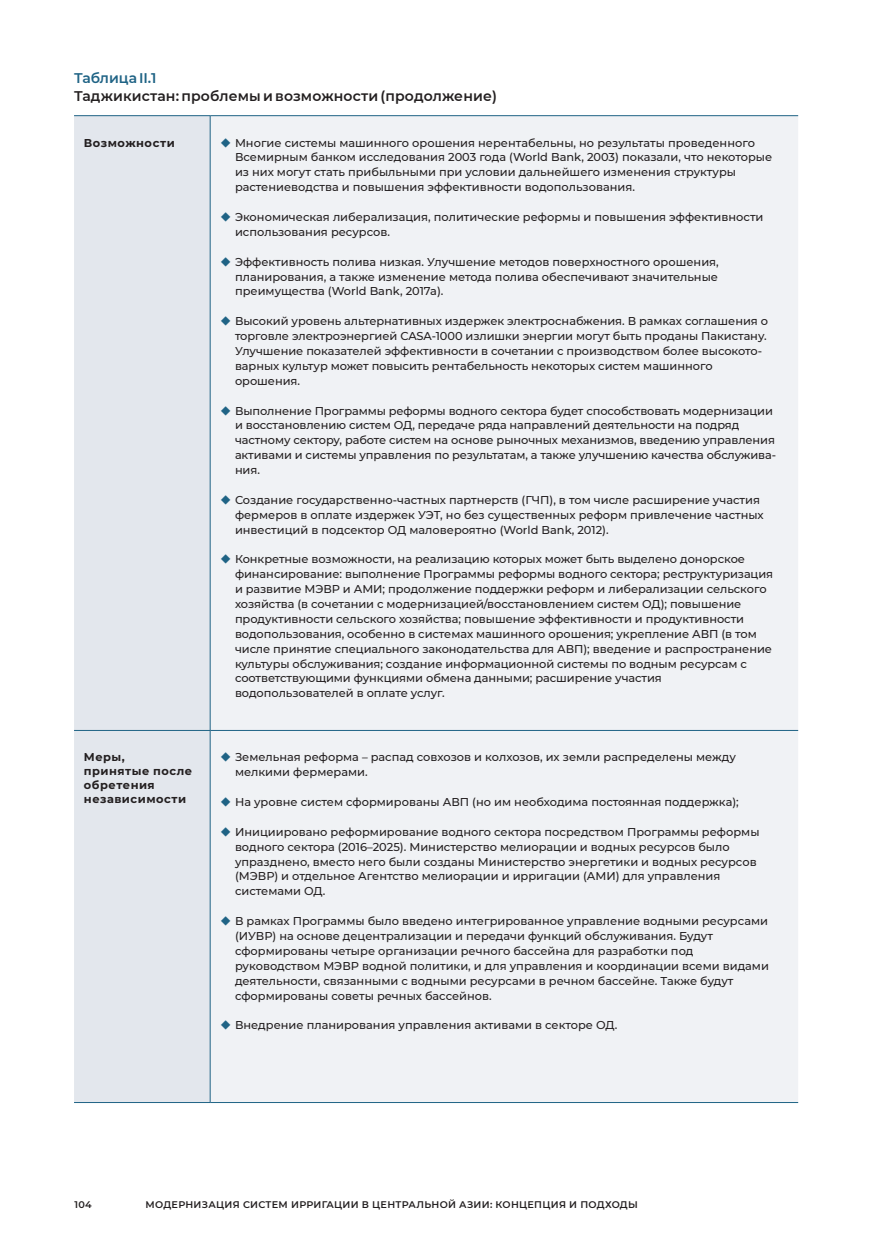
<style>
.page{position:relative;width:874px;height:1241px;background:#fff}
.page>*{position:absolute;margin:0;border:0;box-sizing:border-box;transform-origin:0 0}
.caption_title{font:600 14px "Montserrat";letter-spacing:.01em;color:#231f20}
.caption_number_table{font:600 14px "Montserrat";color:#1f6385}
.t1{font:500 11.38px/14.9px "Montserrat";letter-spacing:-.005em;color:#231f20}
.Table_text{font:700 11.38px/14px "Montserrat";letter-spacing:.045em;color:#231f20}
.t2{font:600 9.62px "Montserrat";letter-spacing:.03em;color:#231f20}
</style>
<div class="page">
<div style="left:74px;top:116px;width:136px;height:985px;background:#e3e7ed"></div>
<div style="left:211px;top:116px;width:586px;height:985px;background:#f0f2f5"></div>
<hr style="left:210px;top:116px;width:1px;height:614px;background:#1f6385">
<hr style="left:74px;top:115px;width:136px;height:1px;background:#1f6385">
<hr style="left:210px;top:115px;width:587px;height:1px;background:#1f6385">
<hr style="left:74px;top:730px;width:136px;height:1px;background:#1f6385">
<hr style="left:210px;top:730px;width:587px;height:1px;background:#1f6385">
<hr style="left:74px;top:1101px;width:136px;height:1px;background:#1f6385">
<hr style="left:210px;top:1101px;width:587px;height:1px;background:#1f6385">
<hr style="left:210px;top:730px;width:1px;height:372px;background:#1f6385">
<svg style="left:221px;top:138px;width:9px;height:9px"></svg>
<svg style="left:221px;top:212px;width:9px;height:9px"></svg>
<svg style="left:221px;top:257px;width:9px;height:9px"></svg>
<svg style="left:221px;top:316px;width:9px;height:9px"></svg>
<svg style="left:221px;top:405px;width:9px;height:10px"></svg>
<svg style="left:221px;top:495px;width:9px;height:9px"></svg>
<svg style="left:221px;top:554px;width:9px;height:10px"></svg>
<svg style="left:221px;top:752px;width:9px;height:9px"></svg>
<svg style="left:221px;top:797px;width:9px;height:9px"></svg>
<svg style="left:221px;top:826px;width:9px;height:10px"></svg>
<svg style="left:221px;top:916px;width:9px;height:9px"></svg>
<svg style="left:221px;top:1020px;width:9px;height:9px"></svg>
<p class="caption_number_table" style="left:74px;top:68px;width:84px">Таблица II.1</p>
<p class="caption_title" style="left:74px;top:86px;width:424px">Таджикистан: проблемы и возможности (продолжение)</p>
<p class="Table_text" style="left:84px;top:135px;width:92px">Возможности</p>
<p class="t1" style="left:235px;top:135px;width:538px">Многие системы машинного орошения нерентабельны, но результаты проведенного Всемирным банком исследования 2003 года (World Bank, 2003) показали, что некоторые из них могут стать прибыльными при условии дальнейшего изменения структуры растениеводства и повышения эффективности водопользования.</p>
<p class="t1" style="left:235px;top:209px;width:529px">Экономическая либерализация, политические реформы и повышения эффективности использования ресурсов.</p>
<p class="t1" style="left:235px;top:254px;width:485px;text-align:justify">Эффективность полива низкая. Улучшение методов поверхностного орошения, планирования, а также изменение метода полива обеспечивают значительные преимущества (World Bank, 2017a).</p>
<p class="t1" style="left:235px;top:313px;width:534px">Высокий уровень альтернативных издержек электроснабжения. В рамках соглашения о торговле электроэнергией CASA-1000 излишки энергии могут быть проданы Пакистану.<br>Улучшение показателей эффективности в сочетании с производством более высокото&shy;варных культур может повысить рентабельность некоторых систем машинного орошения.</p>
<p class="t1" style="left:235px;top:402px;width:542px">Выполнение Программы реформы водного сектора будет способствовать модернизации и восстановлению систем ОД, передаче ряда направлений деятельности на подряд частному сектору, работе систем на основе рыночных механизмов, введению управления активами и системы управления по результатам, а также улучшению качества обслужива&shy;ния.</p>
<p class="t1" style="left:235px;top:492px;width:530px">Создание государственно-частных партнерств (ГЧП), в том числе расширение участия фермеров в оплате издержек УЭТ, но без существенных реформ привлечение частных инвестиций в подсектор ОД маловероятно (World Bank, 2012).</p>
<p class="t1" style="left:235px;top:551px;width:539px">Конкретные возможности, на реализацию которых может быть выделено донорское финансирование: выполнение Программы реформы водного сектора; реструктуризация и развитие МЭВР и АМИ; продолжение поддержки реформ и либерализации сельского хозяйства (в сочетании с модернизацией/восстановлением систем ОД); повышение продуктивности сельского хозяйства; повышение эффективности и продуктивности водопользования, особенно в системах машинного орошения; укрепление АВП (в том числе принятие специального законодательства для АВП); введение и распространение культуры обслуживания; создание информационной системы по водным ресурсам с соответствующими функциями обмена данными; расширение участия водопользователей в оплате услуг.</p>
<p class="Table_text" style="left:84px;top:749px;width:110px">Меры, принятые после обретения независимости</p>
<p class="t1" style="left:235px;top:749px;width:502px">Земельная реформа – распад совхозов и колхозов, их земли распределены между мелкими фермерами.</p>
<p class="t1" style="left:235px;top:794px;width:505px">На уровне систем сформированы АВП (но им необходима постоянная поддержка);</p>
<p class="t1" style="left:235px;top:823px;width:525px">Инициировано реформирование водного сектора посредством Программы реформы водного сектора (2016–2025). Министерство мелиорации и водных ресурсов было упразднено, вместо него были созданы Министерство энергетики и водных ресурсов (МЭВР) и отдельное Агентство мелиорации и ирригации (АМИ) для управления системами ОД.</p>
<p class="t1" style="left:235px;top:913px;width:535px">В рамках Программы было введено интегрированное управление водными ресурсами (ИУВР) на основе децентрализации и передачи функций обслуживания. Будут сформированы четыре организации речного бассейна для разработки под руководством МЭВР водной политики, и для управления и координации всеми видами деятельности, связанными с водными ресурсами в речном бассейне. Также будут сформированы советы речных бассейнов.</p>
<p class="t1" style="left:235px;top:1017px;width:383px">Внедрение планирования управления активами в секторе ОД.</p>
<p class="t2" style="left:74px;top:1197px;width:19px">104</p>
<p class="t2" style="left:146px;top:1197px;width:493px">МОДЕРНИЗАЦИЯ СИСТЕМ ИРРИГАЦИИ В ЦЕНТРАЛЬНОЙ АЗИИ: КОНЦЕПЦИЯ И ПОДХОДЫ</p>
</div>
